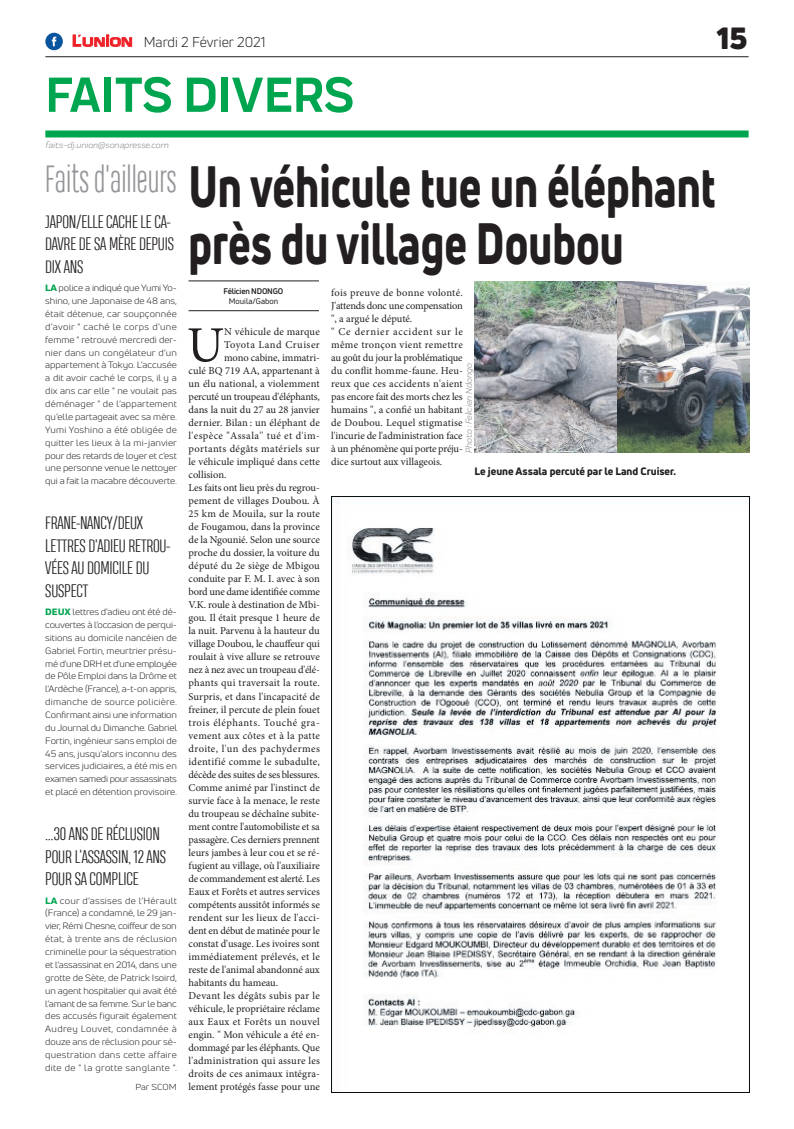
<style>
.page{position:relative;width:794px;height:1129px;background:#fff}
.page>*{position:absolute;margin:0;border:0;box-sizing:border-box;transform-origin:0 0}
.t1{font:800 57px/57px "Uni Neue";color:#231f20;scale:.75 1}
.t2{font:700 51px "Praktika";color:#00a54f}
.t3{font:50.5px "Minion Pro";color:#231f20}
.t4{font:300 36px "Heading Compressed Pro";color:#939598;scale:.88 1}
.t5{font:900 30px "Uni Neue";color:#231f20}
.t6{font:300 17px/22.5px "Heading Compressed Pro";letter-spacing:-.01em;color:#231f20;scale:1.11 1}
.t7{font:14px "Uni Neue";color:#231f20}
.t8{font:10.5px/13px "Minion Pro";color:#231f20}
.t9{font:10.5px "Minion Pro";letter-spacing:.02em;color:#231f20}
.t10{font:10.5px "Minion Pro";letter-spacing:-.02em;color:#231f20}
.t11{font:10.5px "Minion Pro";letter-spacing:.025em;color:#231f20}
.t12{font:10.5px "Minion Pro";letter-spacing:-.025em;color:#231f20}
.t13{font:10.5px "Minion Pro";letter-spacing:.04em;color:#231f20}
.t14{font:10.5px "Minion Pro";letter-spacing:.045em;color:#231f20}
.t15{font:800 10.5px "Uni Neue";color:#231f20}
.t16{font:10.5px "Minion Pro";letter-spacing:.035em;color:#231f20}
.t17{font:10.5px "Minion Pro";letter-spacing:.03em;color:#231f20}
.t18{font:9px/12.9px "Uni Neue";letter-spacing:-.01em;color:#231f20;text-align:justify;scale:1.11 1}
.t19{font:italic 9px "Praktika";color:#818386}
.t20{font:8.5px "Uni Neue";color:#231f20;scale:1.11 1}
.t21{font:700 8px "Uni Neue";letter-spacing:-.02em;color:#231f20}
.t22{font:8px "Uni Neue";color:#231f20}
.s1{font-family:"Eurostile";font-weight:600;font-size:15px;color:#ee1d23}
.s2{font-family:"Eurostile";font-weight:600;font-size:11.4px;color:#ee1d23}
.s3{font-weight:800;color:#00a54f}
</style>
<div class="page">
<hr style="left:45px;top:56px;width:703px;height:1px;background:#231f20">
<div style="left:45px;top:130px;width:703px;height:7px;background:#00a54f"></div>
<svg style="left:72px;top:34px;width:60px;height:13px"></svg>
<div style="left:45px;top:33px;width:18px;height:17px;background:#08549e;border-radius:50%"></div>
<svg style="left:52px;top:37px;width:4px;height:9px"></svg>
<hr style="left:189px;top:310px;width:130px;height:1px;background:#231f20">
<hr style="left:189px;top:281px;width:130px;height:1px;background:#231f20">
<img style="left:474px;top:281px;width:143px;height:171px">
<img style="left:617px;top:281px;width:132px;height:171px">
<img style="left:331px;top:496px;width:418px;height:595px">
<h3 class="t7" style="left:72px;top:33px;width:195px"><span class="s1">L</span><span class="s2">UNION</span> Mardi 2 Février 2021</h3>
<h2 class="t2" style="left:45px;top:54px;width:310px">FAITS DIVERS</h2>
<p class="t19" style="left:45px;top:139px;width:125px">faits-dj.union@sonapresse.com</p>
<h3 class="t5" style="left:716px;top:17px;width:32px">15</h3>
<h3 class="t4" style="left:45px;top:158px;width:151px">Faits d'ailleurs</h3>
<h3 class="t6" style="left:45px;top:212px;width:117px">JAPON/ELLE CACHE LE CA-<br>DAVRE DE SA MÈRE DEPUIS<br>DIX ANS</h3>
<p class="t18" style="left:45px;top:281px;width:120px"><span class="s3">LA</span> police a indiqué que Yumi Yo&shy;shino, une Japonaise de 48 ans, était détenue, car soupçonnée d’avoir " caché le corps d’une femme " retrouvé mercredi der&shy;nier dans un congélateur d’un appartement à Tokyo. L’accusée a dit avoir caché le corps, il y a dix ans car elle " ne voulait pas déménager " de l’appartement qu’elle partageait avec sa mère.<br>Yumi Yoshino a été obligée de quitter les lieux à la mi-janvier pour des retards de loyer et c’est une personne venue le nettoyer qui a fait la macabre découverte.</p>
<h3 class="t6" style="left:45px;top:513px;width:114px">FRANE-NANCY/DEUX<br>LETTRES D'ADIEU RETROU-<br>VÉES AU DOMICILE DU<br>SUSPECT</h3>
<p class="t18" style="left:45px;top:605px;width:120px"><span class="s3">DEUX</span> lettres d'adieu ont été dé&shy;couvertes à l'occasion de perqui&shy;sitions au domicile nancéien de Gabriel Fortin, meurtrier présu&shy;mé d'une DRH et d'une employée de Pôle Emploi dans la Drôme et l'Ardèche (France), a-t-on appris, dimanche de source policière.<br>Confirmant ainsi une information du Journal du Dimanche. Gabriel Fortin, ingénieur sans emploi de 45 ans, jusqu'alors inconnu des services judiciaires, a été mis en examen samedi pour assassinats et placé en détention provisoire.</p>
<h3 class="t6" style="left:45px;top:824px;width:110px">…30 ANS DERÉCLUSION<br>POUR L’ASSASSIN, 12 ANS<br>POUR SACOMPLICE</h3>
<p class="t18" style="left:45px;top:893px;width:120px"><span class="s3">LA</span> cour d’assises de l’Hérault (France) a condamné, le 29 jan&shy;vier, Rémi Chesne, coiffeur de son état, à trente ans de réclusion criminelle pour la séquestration et l’assassinat en 2014, dans une grotte de Sète, de Patrick Isoird, un agent hospitalier qui avait été l’amant de sa femme. Sur le banc des accusés figurait également Audrey Louvet, condamnée à douze ans de réclusion pour sé&shy;questration dans cette affaire dite de " la grotte sanglante ".</p>
<p class="t20" style="left:135px;top:1081px;width:39px">Par SCOM</p>
<h1 class="t1" style="left:189px;top:157px;width:704px">Un véhicule tue un éléphant près du village Doubou</h1>
<p class="t21" style="left:224px;top:286px;width:61px">Félicien NDONGO</p>
<p class="t22" style="left:229px;top:296px;width:51px">Mouila/Gabon</p>
<p class="t8" style="left:331px;top:286px;width:133px">fois preuve de bonne volonté.<br>J'attends donc une compensation ", a argué le député.<br>" Ce dernier accident sur le même tronçon vient remettre au goût du jour la problématique du conflit homme-faune. Heu&shy;reux que ces accidents n'aient pas encore fait des morts chez les humains ", a confié un habitant de Doubou. Lequel stigmatise l'incurie de l'administration face à un phénomène qui porte préju&shy;dice surtout aux villageois.</p>
<h3 class="t3" style="left:187px;top:311px;width:39px">U</h3>
<p class="t8" style="left:224px;top:325px;width:97px">N véhicule de marque</p>
<p class="t14" style="left:224px;top:338px;width:97px">Toyota Land Cruiser</p>
<p class="t8" style="left:224px;top:351px;width:97px">mono cabine, immatri-</p>
<p class="t8" style="left:189px;top:364px;width:133px">culé BQ 719 AA, appartenant à</p>
<p class="t8" style="left:189px;top:377px;width:133px">un élu national, a violemment</p>
<p class="t10" style="left:189px;top:390px;width:133px">percuté un troupeau d'éléphants,</p>
<p class="t8" style="left:189px;top:403px;width:133px">dans la nuit du 27 au 28 janvier</p>
<p class="t8" style="left:189px;top:416px;width:133px">dernier. Bilan : un éléphant de</p>
<p class="t13" style="left:189px;top:429px;width:133px">l'espèce "Assala'' tué et d'im-</p>
<p class="t16" style="left:189px;top:442px;width:133px">portants dégâts matériels sur</p>
<p class="t8" style="left:189px;top:455px;width:133px">le véhicule impliqué dans cette</p>
<p class="t8" style="left:189px;top:468px;width:39px">collision.</p>
<p class="t8" style="left:189px;top:481px;width:133px">Les faits ont lieu près du regrou-</p>
<p class="t8" style="left:189px;top:494px;width:133px">pement de villages Doubou. À</p>
<p class="t9" style="left:189px;top:507px;width:133px">25 km de Mouila, sur la route</p>
<p class="t8" style="left:189px;top:520px;width:133px">de Fougamou, dans la province</p>
<p class="t8" style="left:189px;top:533px;width:133px">de la Ngounié. Selon une source</p>
<p class="t8" style="left:189px;top:546px;width:133px">proche du dossier, la voiture du</p>
<p class="t9" style="left:189px;top:559px;width:133px">député du 2e siège de Mbigou</p>
<p class="t8" style="left:189px;top:572px;width:133px">conduite par F. M. I. avec à son</p>
<p class="t10" style="left:189px;top:585px;width:133px">bord une dame identifiée comme</p>
<p class="t8" style="left:189px;top:598px;width:133px">V.K. roule à destination de Mbi-</p>
<p class="t8" style="left:189px;top:611px;width:133px">gou. Il était presque 1 heure de</p>
<p class="t8" style="left:189px;top:624px;width:133px">la nuit. Parvenu à la hauteur du</p>
<p class="t8" style="left:189px;top:637px;width:133px">village Doubou, le chauffeur qui</p>
<p class="t8" style="left:189px;top:650px;width:133px">roulait à vive allure se retrouve</p>
<p class="t10" style="left:189px;top:663px;width:133px">nez à nez avec un troupeau d'élé-</p>
<p class="t9" style="left:189px;top:676px;width:133px">phants qui traversait la route.</p>
<p class="t8" style="left:189px;top:689px;width:133px">Surpris, et dans l'incapacité de</p>
<p class="t8" style="left:189px;top:702px;width:133px">freiner, il percute de plein fouet</p>
<p class="t14" style="left:189px;top:715px;width:133px">trois éléphants. Touché gra-</p>
<p class="t11" style="left:189px;top:728px;width:133px">vement aux côtes et à la patte</p>
<p class="t13" style="left:189px;top:741px;width:133px">droite, l'un des pachydermes</p>
<p class="t11" style="left:189px;top:754px;width:133px">identifié comme le subadulte,</p>
<p class="t12" style="left:189px;top:767px;width:133px">décède des suites de ses blessures.</p>
<p class="t8" style="left:189px;top:780px;width:133px">Comme animé par l'instinct de</p>
<p class="t8" style="left:189px;top:793px;width:133px">survie face à la menace, le reste</p>
<p class="t8" style="left:189px;top:806px;width:133px">du troupeau se déchaîne subite-</p>
<p class="t8" style="left:189px;top:819px;width:133px">ment contre l'automobiliste et sa</p>
<p class="t10" style="left:189px;top:832px;width:133px">passagère. Ces derniers prennent</p>
<p class="t8" style="left:189px;top:845px;width:133px">leurs jambes à leur cou et se ré-</p>
<p class="t8" style="left:189px;top:858px;width:133px">fugient au village, où l'auxiliaire</p>
<p class="t12" style="left:189px;top:871px;width:133px">de commandement est alerté. Les</p>
<p class="t8" style="left:189px;top:884px;width:133px">Eaux et Forêts et autres services</p>
<p class="t8" style="left:189px;top:897px;width:133px">compétents aussitôt informés se</p>
<p class="t9" style="left:189px;top:910px;width:133px">rendent sur les lieux de l'acci-</p>
<p class="t8" style="left:189px;top:923px;width:133px">dent en début de matinée pour le</p>
<p class="t8" style="left:189px;top:936px;width:133px">constat d'usage. Les ivoires sont</p>
<p class="t9" style="left:189px;top:949px;width:133px">immédiatement prélevés, et le</p>
<p class="t8" style="left:189px;top:962px;width:133px">reste de l'animal abandonné aux</p>
<p class="t8" style="left:189px;top:975px;width:91px">habitants du hameau.</p>
<p class="t11" style="left:189px;top:988px;width:133px">Devant les dégâts subis par le</p>
<p class="t8" style="left:189px;top:1001px;width:133px">véhicule, le propriétaire réclame</p>
<p class="t17" style="left:189px;top:1014px;width:133px">aux Eaux et Forêts un nouvel</p>
<p class="t8" style="left:189px;top:1027px;width:133px">engin. " Mon véhicule a été en-</p>
<p class="t8" style="left:189px;top:1040px;width:133px">dommagé par les éléphants. Que</p>
<p class="t9" style="left:189px;top:1053px;width:133px">l'administration qui assure les</p>
<p class="t8" style="left:189px;top:1066px;width:133px">droits de ces animaux intégra-</p>
<p class="t8" style="left:189px;top:1079px;width:133px">lement protégés fasse pour une</p>
<p class="t19" style="left:462px;top:452px;width:91px;rotate:-90deg">Photo : Felicien Ndongo</p>
<p class="t15" style="left:474px;top:464px;width:203px">Le jeune Assala percuté par le Land Cruiser.</p>
</div>
